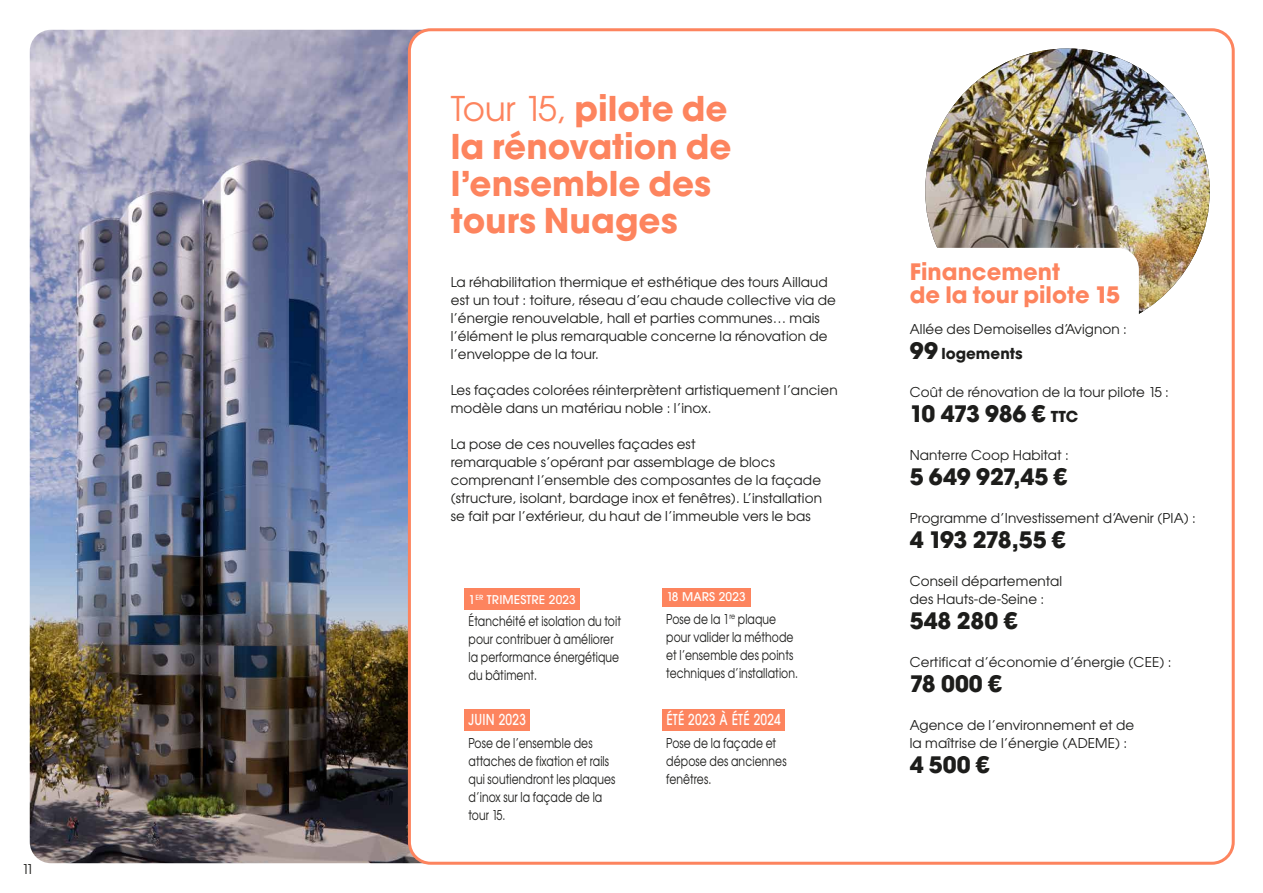
<style>
.page{position:relative;width:1263px;height:893px;background:#fff}
.page>*{position:absolute;margin:0;border:0;box-sizing:border-box;transform-origin:0 0}
.t1{font:700 33.9px/37.3px "Avant Garde Gothic ITC";color:#fd845e}
.t2{font:700 22.5px "Avant Garde Gothic ITC";color:#1d1d1b}
.t3{font:700 22.5px/22.5px "Avant Garde Gothic ITC";color:#fd845e}
.t4{font:500 15px "Avant Garde Gothic ITC";letter-spacing:.02em;color:#fff;scale:.8 1}
.t5{font:700 15px "Avant Garde Gothic ITC";color:#1d1d1b}
.t6{font:13.5px/18px "Avant Garde Gothic ITC";letter-spacing:.01em;color:#1d1d1b}
.t7{font:13.5px/18px "Avant Garde Gothic ITC";letter-spacing:.01em;color:#1d1d1b;scale:.8 1}
.t8{font:500 12px "Avant Garde Gothic ITC";letter-spacing:.01em;color:#fff}
.s1{font-weight:400}
.s2{font-size:22.5px}
.s3{font-size:15px}
</style>
<div class="page">
<img style="left:30px;top:30px;width:390px;height:833px">
<div style="left:409px;top:30px;width:824px;height:833px;background:#fff;border-radius:21px"></div>
<img style="left:925px;top:48px;width:285px;height:285px;border-radius:142px">
<div style="left:890px;top:248px;width:249px;height:175px;background:#fff;border-radius:21px"></div>
<div style="left:464px;top:588px;width:116px;height:21px;background:#fd845e"></div>
<div style="left:662px;top:588px;width:88px;height:18px;background:#fd845e"></div>
<div style="left:464px;top:709px;width:66px;height:22px;background:#fd845e"></div>
<div style="left:662px;top:709px;width:123px;height:22px;background:#fd845e"></div>
<p class="t6" style="left:22px;top:860px;width:13px">11</p>
<h1 class="t1" style="left:451px;top:91px;width:282px"><span class="s1">Tour 15,</span> pilote de la rénovation de l’ensemble des tours Nuages</h1>
<p class="t6" style="left:451px;top:272px;width:387px">La réhabilitation thermique et esthétique des tours Aillaud est un tout : toiture, réseau d’eau chaude collective via de l’énergie renouvelable, hall et parties communes… mais l’élément le plus remarquable concerne la rénovation de l’enveloppe de la tour.</p>
<p class="t6" style="left:451px;top:380px;width:388px">Les façades colorées réinterprètent artistiquement l’ancien modèle dans un matériau noble : l’inox.</p>
<p class="t6" style="left:451px;top:434px;width:373px">La pose de ces nouvelles façades est<br>remarquable s’opérant par assemblage de blocs comprenant l’ensemble des composantes de la façade (structure, isolant, bardage inox et fenêtres). L’installation se fait par l’extérieur, du haut de l’immeuble vers le bas</p>
<p class="t8" style="left:469px;top:592px;width:109px">1<sup>ER</sup> TRIMESTRE 2023</p>
<p class="t7" style="left:468px;top:612px;width:192px">Étanchéité et isolation du toit pour contribuer à améliorer la performance énergétique du bâtiment.</p>
<p class="t4" style="left:469px;top:710px;width:73px">JUIN 2023</p>
<p class="t7" style="left:468px;top:734px;width:185px">Pose de l’ensemble des attaches de fixation et rails qui soutiendront les plaques d’inox sur la façade de la tour 15.</p>
<p class="t8" style="left:666px;top:589px;width:81px">18 MARS 2023</p>
<p class="t7" style="left:666px;top:610px;width:166px">Pose de la 1<sup>re</sup> plaque pour valider la méthode et l’ensemble des points techniques d’installation.</p>
<p class="t4" style="left:666px;top:710px;width:145px">ÉTÉ 2023 À ÉTÉ 2024</p>
<p class="t7" style="left:666px;top:734px;width:152px">Pose de la façade et dépose des anciennes fenêtres.</p>
<h2 class="t3" style="left:910px;top:261px;width:212px">Financement<br>de la tour pilote 15</h2>
<p class="t6" style="left:910px;top:319px;width:219px">Allée des Demoiselles d’Avignon :</p>
<p class="t5" style="left:910px;top:343px;width:114px"><span class="s2">99</span> logements</p>
<p class="t6" style="left:910px;top:382px;width:261px">Coût de rénovation de la tour pilote 15 :</p>
<h2 class="t2" style="left:910px;top:399px;width:170px">10 473 986 € <span class="s3">TTC</span></h2>
<p class="t6" style="left:910px;top:445px;width:161px">Nanterre Coop Habitat :</p>
<h2 class="t2" style="left:910px;top:462px;width:159px">5 649 927,45 €</h2>
<p class="t6" style="left:910px;top:508px;width:288px">Programme d’Investissement d’Avenir (PIA) :</p>
<h2 class="t2" style="left:910px;top:525px;width:158px">4 193 278,55 €</h2>
<p class="t6" style="left:910px;top:571px;width:154px">Conseil départemental des Hauts-de-Seine :</p>
<h2 class="t2" style="left:910px;top:606px;width:109px">548 280 €</h2>
<p class="t6" style="left:910px;top:652px;width:263px">Certificat d’économie d’énergie (CEE) :</p>
<h2 class="t2" style="left:910px;top:669px;width:94px">78 000 €</h2>
<p class="t6" style="left:910px;top:715px;width:226px">Agence de l’environnement et de la maîtrise de l’énergie (ADEME) :</p>
<h2 class="t2" style="left:910px;top:750px;width:82px">4 500 €</h2>
</div>
